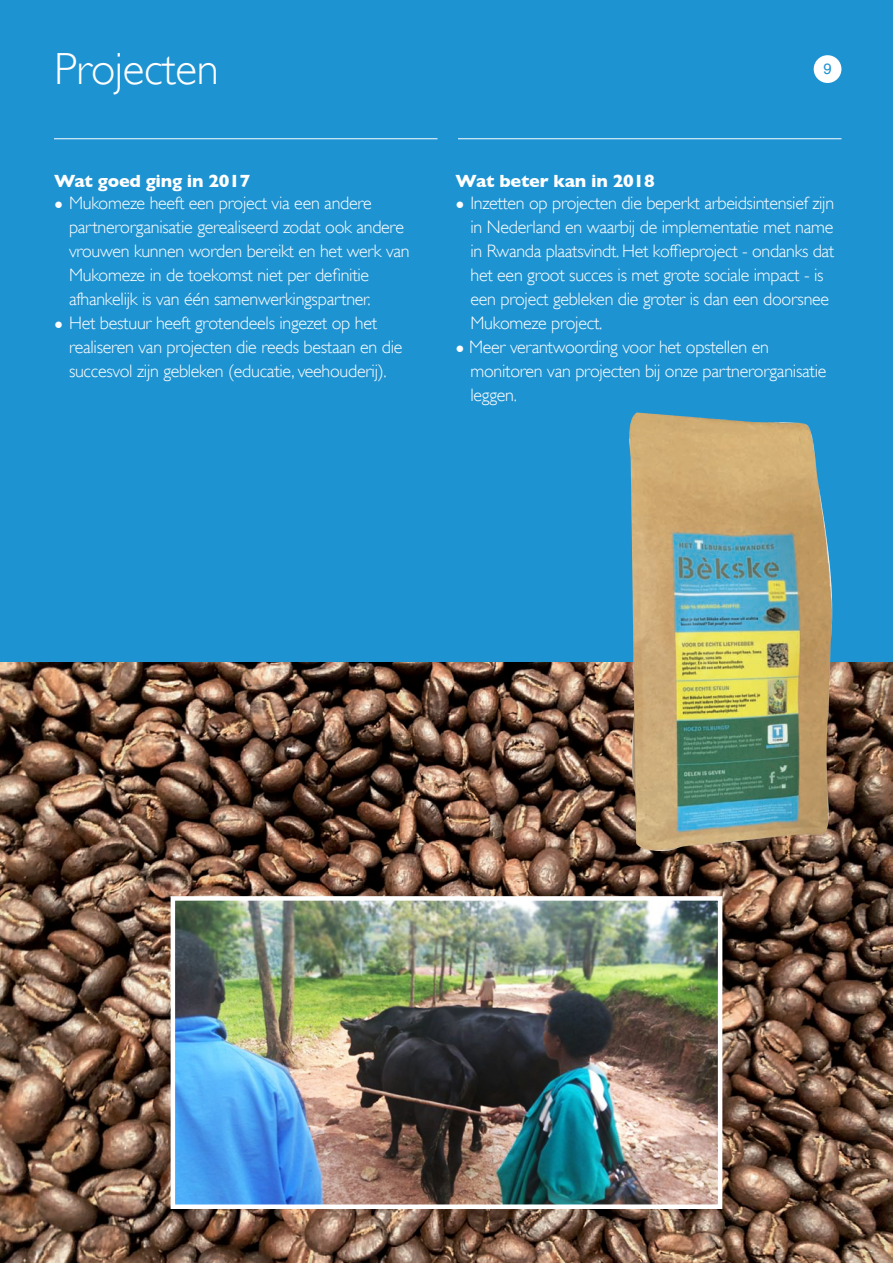
<style>
.page{position:relative;width:893px;height:1263px;background:#fff}
.page>*{position:absolute;margin:0;border:0;box-sizing:border-box;transform-origin:0 0}
.t1{font:300 45px "Gill Sans";letter-spacing:-.01em;color:#fff}
.t2{font:300 18px/24px "Gill Sans";letter-spacing:-.015em;color:#fff}
.t3{font:700 18px "Gill Sans";letter-spacing:-.015em;color:#fff}
._10_Paginanummer_LL{font:15px "Helvetica";color:#1f92d1}
.s1{font-family:"Arial";font-weight:400;font-size:15px}
</style>
<div class="page">
<img style="left:0;top:661px;width:893px;height:602px">
<img style="left:176px;top:901px;width:541px;height:303px">
<div style="left:171px;top:896px;width:551px;height:313px;border:4px solid #fff"></div>
<div style="left:0;top:0;width:893px;height:661px;background:#1e93d2"></div>
<div style="left:814px;top:55px;width:27px;height:28px;background:#fff;border-radius:50%"></div>
<hr style="left:54px;top:138px;width:383px;height:1px;background:#fff">
<hr style="left:458px;top:138px;width:383px;height:1px;background:#fff">
<img style="left:629px;top:412px;width:203px;height:440px">
<p class="t1" style="left:54px;top:43px;width:166px">Projecten</p>
<p class="t3" style="left:54px;top:170px;width:198px">Wat goed ging in 2017</p>
<p class="t2" style="left:54px;top:191px;width:319px"><span class="s1">●</span> Mukomeze heeft een project via een andere</p>
<p class="t2" style="left:69px;top:215px;width:336px">partnerorganisatie gerealiseerd zodat ook andere</p>
<p class="t2" style="left:69px;top:239px;width:342px">vrouwen kunnen worden bereikt en het werk van<br>Mukomeze in de toekomst niet per definitie</p>
<p class="t2" style="left:69px;top:287px;width:303px">afhankelijk is van één samenwerkingspartner.</p>
<p class="t2" style="left:54px;top:311px;width:325px"><span class="s1">●</span> Het bestuur heeft grotendeels ingezet op het</p>
<p class="t2" style="left:69px;top:335px;width:335px">realiseren van projecten die reeds bestaan en die</p>
<p class="t2" style="left:69px;top:359px;width:319px">succesvol zijn gebleken (educatie, veehouderij).</p>
<p class="_10_Paginanummer_LL" style="left:823px;top:57px;width:10px">9</p>
<p class="t3" style="left:455px;top:170px;width:201px">Wat beter kan in 2018</p>
<p class="t2" style="left:470px;top:191px;width:365px;text-indent:-15px"><span class="s1">●</span> Inzetten op projecten die beperkt arbeidsintensief zijn in Nederland en waarbij de implementatie met name in Rwanda plaatsvindt. Het koffieproject - ondanks dat het een groot succes is met grote sociale impact - is een project gebleken die groter is dan een doorsnee</p>
<p class="t2" style="left:470px;top:311px;width:133px">Mukomeze project.</p>
<p class="t2" style="left:455px;top:335px;width:315px"><span class="s1">●</span> Meer verantwoording voor het opstellen en</p>
<p class="t2" style="left:470px;top:359px;width:357px">monitoren van projecten bij onze partnerorganisatie leggen.</p>
</div>
